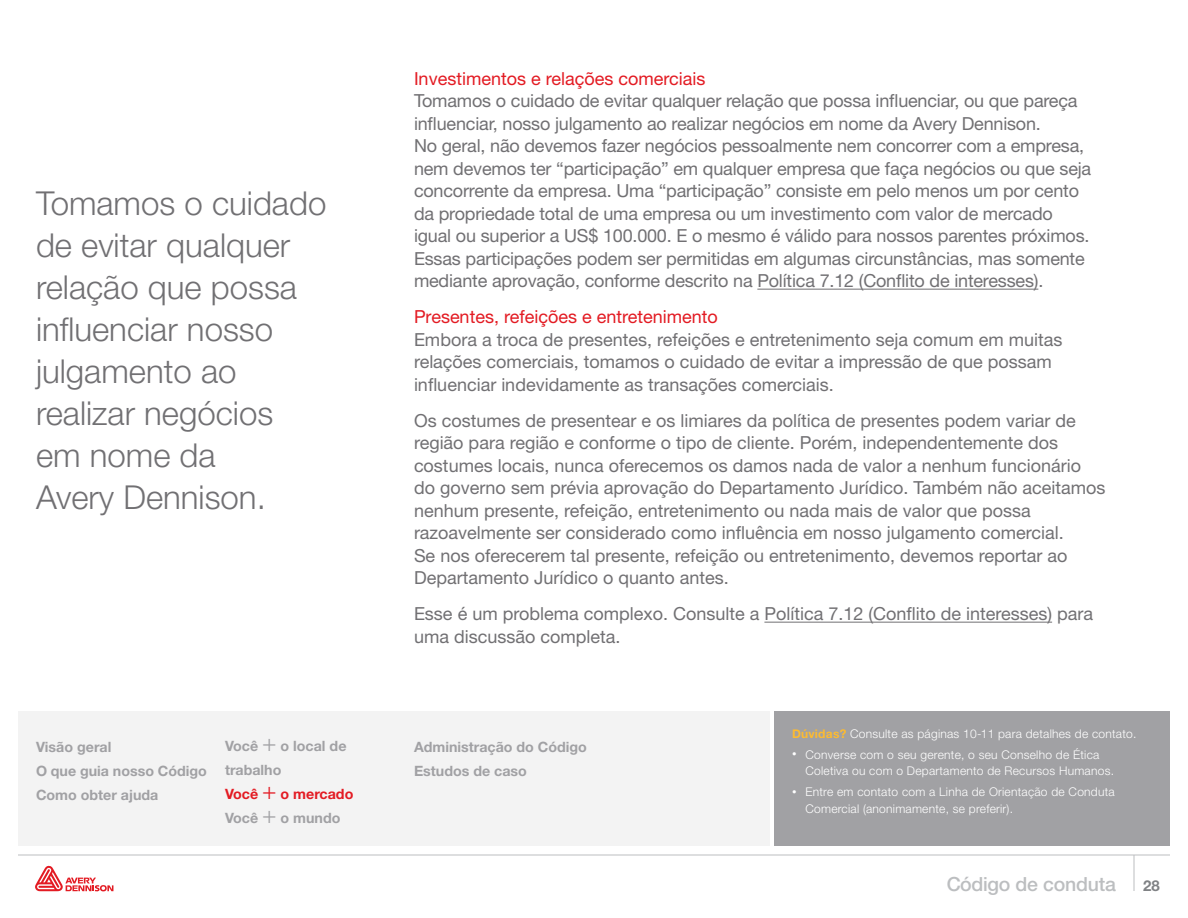
<style>
.page{position:relative;width:1188px;height:918px;background:#fff}
.page>*{position:absolute;margin:0;border:0;box-sizing:border-box;transform-origin:0 0}
.grey_headline{font:300 33px/42px "Helvetica Neue LT Std";color:#717073}
.t1{font:500 19.5px "Helvetica Neue LT Std";letter-spacing:-.01em;color:#bcbec0}
.grey_body{font:18px/22.5px "Helvetica Neue LT Std";color:#717073}
.red_subhead{font:18px "Helvetica Neue LT Std";color:#e31b23}
.t2{font:700 15px "Helvetica Neue LT Std";color:#808285}
.t3{font:700 14.25px/24px "Helvetica Neue LT Std";color:#a1a1a4}
.t4{font:300 12px/16.5px "Helvetica Neue LT Std";letter-spacing:.02em;color:#fff}
.s1{font-weight:300;font-size:24px}
.s2{color:#e31b23}
.s3{font-weight:300;font-size:24px;color:#e31b23}
.s4{font-weight:700;color:#fdbb30}
.s5{font-size:9px}
</style>
<div class="page">
<hr style="left:1134px;top:855px;width:1px;height:36px;background:#bcbec0">
<hr style="left:18px;top:855px;width:1152px;height:1px;background:#bcbec0">
<div style="left:774px;top:711px;width:396px;height:135px;background:#a1a1a4"></div>
<div style="left:18px;top:711px;width:752px;height:135px;background:#f3f3f3"></div>
<svg style="left:35px;top:866px;width:78px;height:25px"></svg>
<hr style="left:757px;top:289px;width:281px;height:1px;background:#717073">
<hr style="left:764px;top:622px;width:288px;height:1px;background:#717073">
<p class="grey_headline" style="left:36px;top:181px;width:292px">Tomamos o cuidado de evitar qualquer relação que possa influenciar nosso julgamento ao realizar negócios<br>em nome da<br>Avery Dennison.</p>
<p class="red_subhead" style="left:414px;top:68px;width:293px">Investimentos e relações comerciais</p>
<p class="grey_body" style="left:414px;top:89px;width:679px">Tomamos o cuidado de evitar qualquer relação que possa influenciar, ou que pareça influenciar, nosso julgamento ao realizar negócios em nome da Avery Dennison.<br>No geral, não devemos fazer negócios pessoalmente nem concorrer com a empresa, nem devemos ter “participação” em qualquer empresa que faça negócios ou que seja concorrente da empresa. Uma “participação” consiste em pelo menos um por cento da propriedade total de uma empresa ou um investimento com valor de mercado igual ou superior a US$ 100.000. E o mesmo é válido para nossos parentes próximos.<br>Essas participações podem ser permitidas em algumas circunstâncias, mas somente mediante aprovação, conforme descrito na Política 7.12 (Conflito de interesses).</p>
<p class="red_subhead" style="left:414px;top:306px;width:305px">Presentes, refeições e entretenimento</p>
<p class="grey_body" style="left:414px;top:328px;width:650px">Embora a troca de presentes, refeições e entretenimento seja comum em muitas relações comerciais, tomamos o cuidado de evitar a impressão de que possam influenciar indevidamente as transações comerciais.</p>
<p class="grey_body" style="left:414px;top:409px;width:693px">Os costumes de presentear e os limiares da política de presentes podem variar de região para região e conforme o tipo de cliente. Porém, independentemente dos costumes locais, nunca oferecemos os damos nada de valor a nenhum funcionário do governo sem prévia aprovação do Departamento Jurídico. Também não aceitamos nenhum presente, refeição, entretenimento ou nada mais de valor que possa razoavelmente ser considerado como influência em nosso julgamento comercial.<br>Se nos oferecerem tal presente, refeição ou entretenimento, devemos reportar ao Departamento Jurídico o quanto antes.</p>
<p class="grey_body" style="left:414px;top:602px;width:681px">Esse é um problema complexo. Consulte a Política 7.12 (Conflito de interesses) para uma discussão completa.</p>
<p class="t3" style="left:36px;top:734px;width:172px">Visão geral<br>O que guia nosso Código<br>Como obter ajuda</p>
<p class="t3" style="left:225px;top:733px;width:130px">Você <span class="s1">+</span> o local de trabalho<br><span class="s2">Você</span> <span class="s3">+</span> <span class="s2">o mercado<br></span>Você <span class="s1">+</span> o mundo</p>
<p class="t3" style="left:414px;top:734px;width:175px">Administração do Código<br>Estudos de caso</p>
<p class="t4" style="left:792px;top:725px;width:346px"><span class="s4">Dúvidas?</span> Consulte as páginas 10-11 para detalhes de contato.</p>
<p class="t4" style="left:806px;top:746px;width:310px;text-indent:-14px"><span class="s5">•</span> Converse com o seu gerente, o seu Conselho de Ética<br>Coletiva ou com o Departamento de Recursos Humanos.</p>
<p class="t4" style="left:806px;top:783px;width:311px;text-indent:-14px"><span class="s5">•</span> Entre em contato com a Linha de Orientação de Conduta<br>Comercial (anonimamente, se preferir).</p>
<p class="t1" style="left:946px;top:872px;width:171px">Código de conduta</p>
<p class="t2" style="left:1143px;top:876px;width:18px">28</p>
</div>
